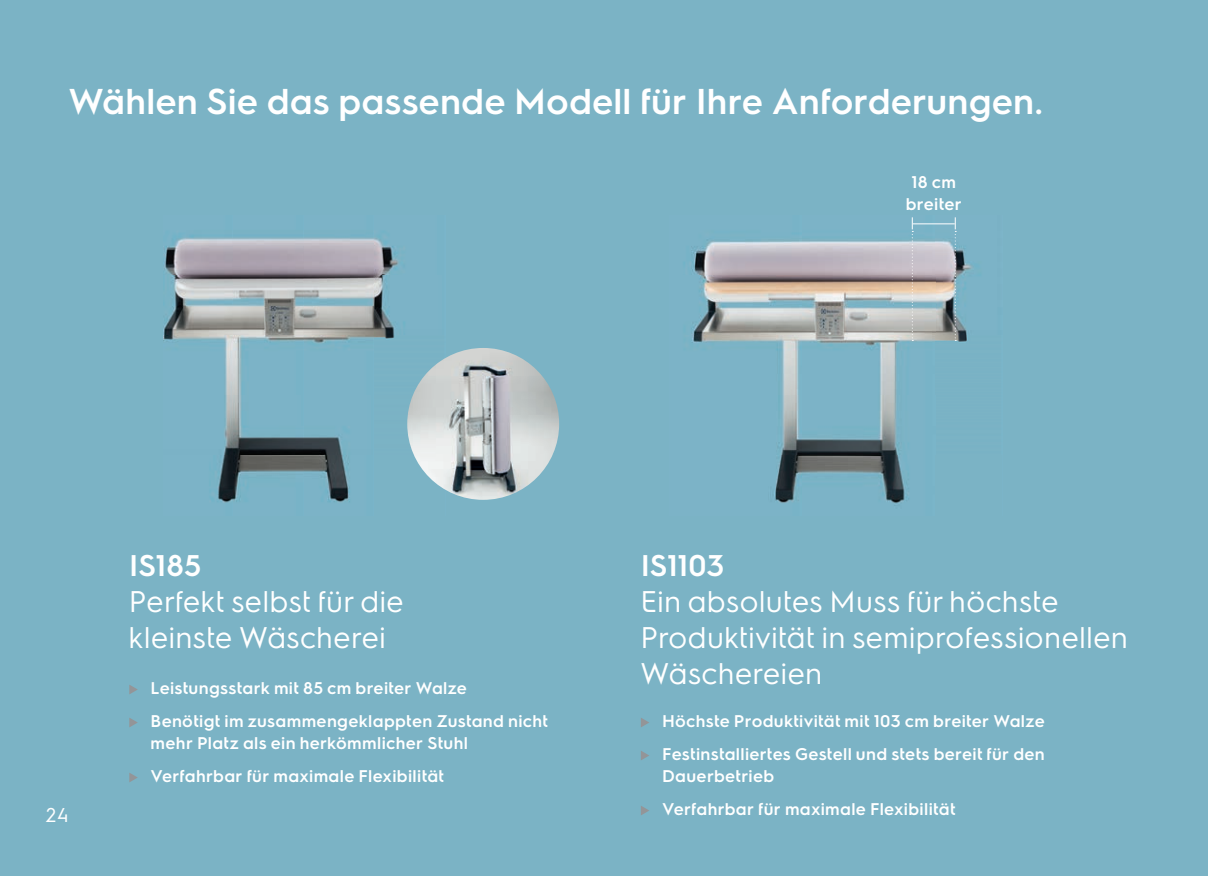
<style>
.page{position:relative;width:1225px;height:876px;background:#fff}
.page>*{position:absolute;margin:0;border:0;box-sizing:border-box;transform-origin:0 0}
.t1{font:600 36px "Electrolux Sans";letter-spacing:.005em;color:#fff}
.t2{font:30px/36px "Electrolux Sans";color:#fff}
.t3{font:600 30px "Electrolux Sans";color:#fff}
.t4{font:20px "Electrolux Sans";color:#fff}
.t5{font:600 17px/33px "Electrolux Sans";letter-spacing:.02em;color:#fff}
</style>
<div class="page">
<div style="left:0;top:0;width:1208px;height:876px;background:#7bb3c5"></div>
<svg style="left:129px;top:685px;width:9px;height:9px"></svg>
<svg style="left:129px;top:718px;width:9px;height:9px"></svg>
<svg style="left:129px;top:773px;width:9px;height:9px"></svg>
<svg style="left:641px;top:718px;width:8px;height:9px"></svg>
<svg style="left:641px;top:751px;width:8px;height:9px"></svg>
<svg style="left:641px;top:806px;width:8px;height:9px"></svg>
<img style="left:163px;top:235px;width:280px;height:268px">
<img style="left:692px;top:224px;width:281px;height:279px">
<img style="left:407px;top:348px;width:152px;height:152px;border-radius:76px">
<hr style="left:912px;top:223px;width:42px;height:1px;background:#fff">
<svg style="left:911px;top:217px;width:2px;height:124px"></svg>
<svg style="left:954px;top:217px;width:2px;height:124px"></svg>
<h1 class="t1" style="left:68px;top:76px;width:976px">Wählen Sie das passende Modell für Ihre Anforderungen.</h1>
<p class="t5" style="left:905px;top:170px;width:58px;line-height:22px;text-align:center">18 cm breiter</p>
<p class="t4" style="left:46px;top:800px;width:24px">24</p>
<h2 class="t3" style="left:129px;top:544px;width:73px">IS185</h2>
<h2 class="t2" style="left:129px;top:581px;width:277px">Perfekt selbst für die kleinste Wäscherei</h2>
<p class="t5" style="left:151px;top:671px;width:399px">Leistungsstark mit 85 cm breiter Walze<br>Benötigt im zusammengeklappten Zustand nicht</p>
<p class="t5" style="left:151px;top:726px;width:319px">mehr Platz als ein herkömmlicher Stuhl<br>Verfahrbar für maximale Flexibilität</p>
<h2 class="t3" style="left:641px;top:544px;width:85px">IS1103</h2>
<h2 class="t2" style="left:641px;top:581px;width:489px">Ein absolutes Muss für höchste<br>Produktivität in semiprofessionellen<br>Wäschereien</h2>
<p class="t5" style="left:662px;top:704px;width:384px">Höchste Produktivität mit 103 cm breiter Walze<br>Festinstalliertes Gestell und stets bereit für den</p>
<p class="t5" style="left:662px;top:759px;width:295px">Dauerbetrieb<br>Verfahrbar für maximale Flexibilität</p>
</div>
